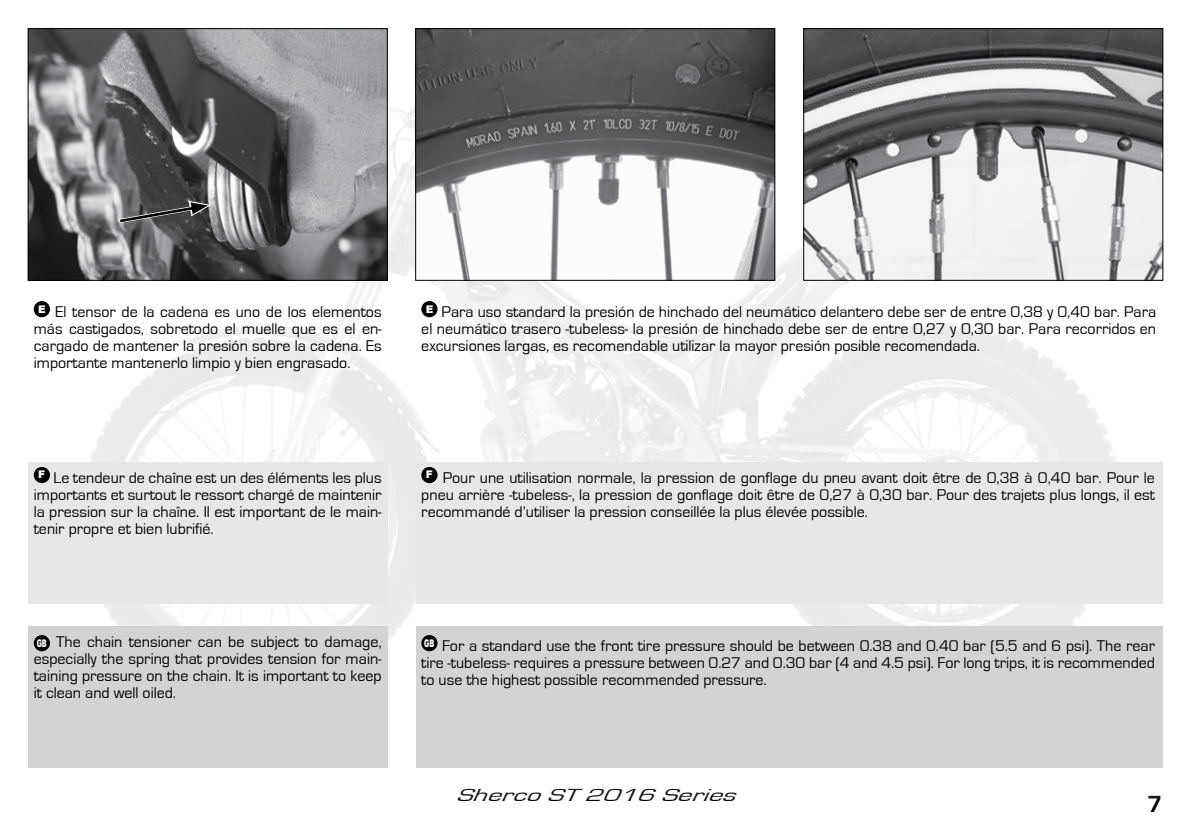
<style>
.page{position:relative;width:1191px;height:840px;background:#fff}
.page>*{position:absolute;margin:0;border:0;box-sizing:border-box;transform-origin:0 0}
.t1{font:700 24px "Eurostile";color:#000}
.t2{font:italic 18px "Eurostile";color:#000;scale:1.57 1}
.t3{font:16px/16.8px "Eurostile";color:#000;text-align:justify}
.s1{font-family:"Arial";font-weight:900;font-size:10.4px;color:#fff}
</style>
<div class="page">
<img style="left:27px;top:38px;width:1137px;height:730px">
<img style="left:30px;top:30px;width:355px;height:248px">
<div style="left:28px;top:28px;width:359px;height:252px;border:1px solid #000"></div>
<div style="left:28px;top:626px;width:359px;height:141px;background:#d1d3d4"></div>
<div style="left:28px;top:461px;width:359px;height:142px;background:#e6e7e8"></div>
<div style="left:34px;top:301px;width:15px;height:15px;background:#000;border-radius:50%"></div>
<div style="left:34px;top:301px;width:16px;height:16px;border:1px solid #000;border-radius:50%"></div>
<div style="left:34px;top:467px;width:15px;height:15px;background:#000;border-radius:50%"></div>
<div style="left:34px;top:466px;width:16px;height:17px;border:1px solid #000;border-radius:50%"></div>
<div style="left:34px;top:635px;width:15px;height:15px;background:#000;border-radius:50%"></div>
<div style="left:34px;top:634px;width:16px;height:17px;border:1px solid #000;border-radius:50%"></div>
<img style="left:417px;top:30px;width:356px;height:248px">
<div style="left:415px;top:28px;width:360px;height:252px;border:1px solid #000"></div>
<div style="left:415px;top:626px;width:747px;height:141px;background:#d1d3d4"></div>
<div style="left:415px;top:461px;width:747px;height:142px;background:#e6e7e8"></div>
<div style="left:422px;top:301px;width:15px;height:15px;background:#000;border-radius:50%"></div>
<div style="left:421px;top:301px;width:16px;height:16px;border:1px solid #000;border-radius:50%"></div>
<div style="left:422px;top:467px;width:15px;height:15px;background:#000;border-radius:50%"></div>
<div style="left:421px;top:466px;width:16px;height:17px;border:1px solid #000;border-radius:50%"></div>
<div style="left:422px;top:635px;width:15px;height:15px;background:#000;border-radius:50%"></div>
<div style="left:421px;top:634px;width:16px;height:17px;border:1px solid #000;border-radius:50%"></div>
<img style="left:805px;top:30px;width:356px;height:248px">
<div style="left:803px;top:28px;width:360px;height:252px;border:1px solid #000"></div>
<svg style="left:115px;top:201px;width:96px;height:24px;background:#59595a"></svg>
<p class="t3" style="left:34px;top:304px;width:349px"><sup>E</sup> El tensor de la cadena es uno de los elementos más castigados, sobretodo el muelle que es el en&shy;cargado de mantener la presión sobre la cadena. Es importante mantenerlo limpio y bien engrasado.</p>
<p class="t3" style="left:421px;top:304px;width:736px"><sup>E</sup> Para uso standard la presión de hinchado del neumático delantero debe ser de entre 0,38 y 0,40 bar. Para el neumático trasero -tubeless- la presión de hinchado debe ser de entre 0,27 y 0,30 bar. Para recorridos en excursiones largas, es recomendable utilizar la mayor presión posible recomendada.</p>
<p class="t3" style="left:34px;top:469px;width:349px"><sup>F</sup> Le tendeur de chaîne est un des éléments les plus importants et surtout le ressort chargé de maintenir la pression sur la chaîne. Il est important de le main&shy;tenir propre et bien lubrifié.</p>
<p class="t3" style="left:421px;top:469px;width:735px"><sup>F</sup> Pour une utilisation normale, la pression de gonflage du pneu avant doit être de 0,38 à 0,40 bar. Pour le pneu arrière -tubeless-, la pression de gonflage doit être de 0,27 à 0,30 bar. Pour des trajets plus longs, il est recommandé d’utiliser la pression conseillée la plus élevée possible.</p>
<p class="t3" style="left:34px;top:633px;width:349px"><span class="s1">GB</span> The chain tensioner can be subject to damage, especially the spring that provides tension for main&shy;taining pressure on the chain. It is important to keep it clean and well oiled.</p>
<p class="t3" style="left:421px;top:637px;width:735px"><sup>GB</sup> For a standard use the front tire pressure should be between 0.38 and 0.40 bar (5.5 and 6 psi). The rear tire -tubeless- requires a pressure between 0.27 and 0.30 bar (4 and 4.5 psi). For long trips, it is recommended to use the highest possible recommended pressure.</p>
<p class="t2" style="left:456px;top:785px;width:185px">ShercoST2016Series</p>
<h1 class="t1" style="left:1147px;top:790px;width:17px">7</h1>
</div>
